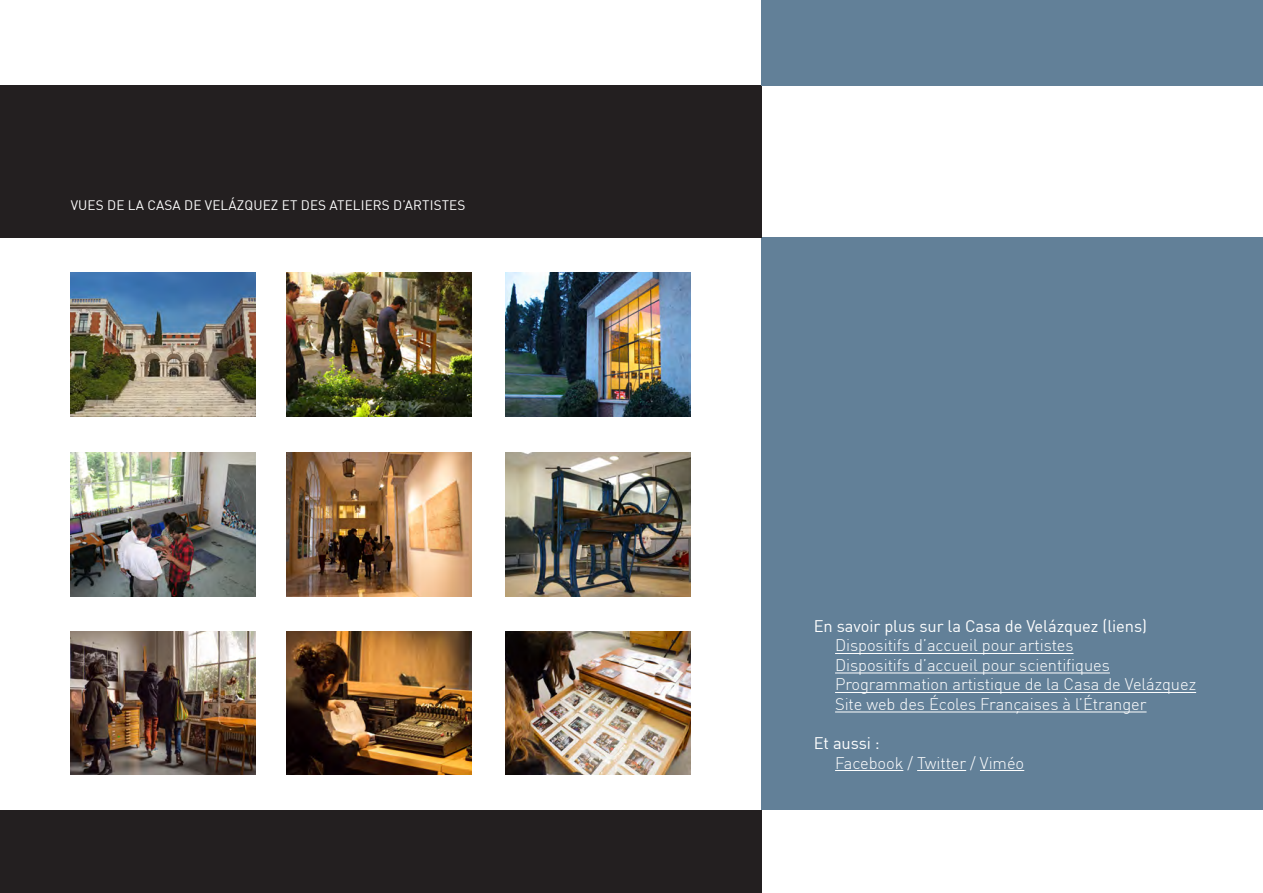
<style>
.page{position:relative;width:1263px;height:893px;background:#fff}
.page>*{position:absolute;margin:0;border:0;box-sizing:border-box;transform-origin:0 0}
.t1{font:300 16.5px "DIN";letter-spacing:-.005em;color:#fff}
.t2{font:16.5px "DIN";letter-spacing:-.005em;color:#fff}
.t3{font:13.5px "DIN";letter-spacing:.01em;color:#fff}
</style>
<div class="page">
<div style="left:761px;top:238px;width:502px;height:572px;background:#628098"></div>
<div style="left:0;top:85px;width:761px;height:153px;background:#231f20"></div>
<div style="left:0;top:810px;width:761px;height:83px;background:#231f20"></div>
<hr style="left:835px;top:653px;width:238px;height:1px;background:#fff">
<hr style="left:835px;top:673px;width:275px;height:1px;background:#fff">
<hr style="left:835px;top:692px;width:361px;height:1px;background:#fff">
<hr style="left:835px;top:712px;width:311px;height:1px;background:#fff">
<hr style="left:835px;top:770px;width:68px;height:1px;background:#fff">
<hr style="left:917px;top:770px;width:49px;height:1px;background:#fff">
<hr style="left:980px;top:770px;width:44px;height:1px;background:#fff">
<div style="left:761px;top:0;width:502px;height:85px;background:#628098"></div>
<img style="left:71px;top:273px;width:185px;height:143px">
<img style="left:71px;top:453px;width:185px;height:143px">
<img style="left:71px;top:631px;width:185px;height:144px">
<img style="left:286px;top:273px;width:185px;height:143px">
<img style="left:286px;top:453px;width:185px;height:143px">
<img style="left:286px;top:631px;width:185px;height:144px">
<img style="left:505px;top:273px;width:185px;height:143px">
<img style="left:505px;top:453px;width:185px;height:143px">
<img style="left:505px;top:631px;width:185px;height:144px">
<p class="t3" style="left:71px;top:197px;width:396px">VUES DE LA CASA DE VELÁZQUEZ ET DES ATELIERS D’ARTISTES</p>
<p class="t2" style="left:814px;top:616px;width:335px">En savoir plus sur la Casa de Velázquez (liens)</p>
<p class="t1" style="left:835px;top:635px;width:240px">Dispositifs d’accueil pour artistes</p>
<p class="t1" style="left:835px;top:655px;width:276px">Dispositifs d’accueil pour scientifiques</p>
<p class="t1" style="left:835px;top:674px;width:363px">Programmation artistique de la Casa de Velázquez</p>
<p class="t1" style="left:835px;top:694px;width:313px">Site web des Écoles Françaises à l’Étranger</p>
<p class="t2" style="left:814px;top:733px;width:67px">Et aussi :</p>
<p class="t1" style="left:835px;top:752px;width:191px">Facebook / Twitter / Viméo</p>
</div>
